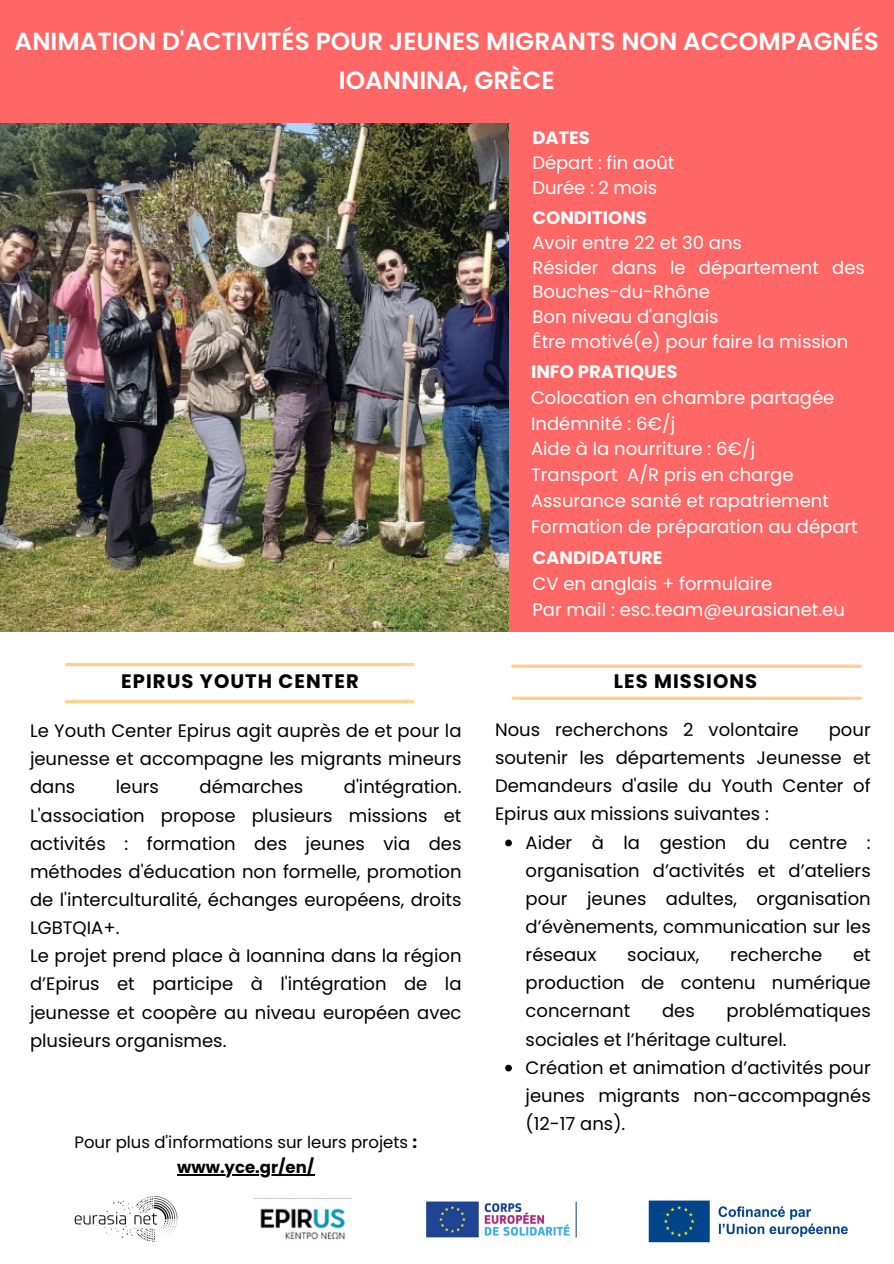
<style>
.page{position:relative;width:894px;height:1264px;background:#fff}
.page>*{position:absolute;margin:0;border:0;box-sizing:border-box;transform-origin:0 0}
.t1{font:600 24.75px/39.3px "Poppins";color:#fff;text-align:center}
.t2{font:700 19.5px "Poppins";letter-spacing:.055em;color:#000}
.t3{font:18px/28.2px "Poppins";color:#000;text-align:justify}
.t4{font:18px/25.8px "Poppins";color:#fff}
.t5{font:16.5px/25.8px "Poppins";color:#000;text-align:center}
.s1{font-weight:700}
</style>
<div class="page">
<div style="left:0;top:0;width:893px;height:631px;background:#f66"></div>
<img style="left:0;top:123px;width:508px;height:508px">
<img style="left:74px;top:1196px;width:104px;height:46px">
<hr style="left:66px;top:700px;width:346px;height:3px;background:#fdd18e">
<hr style="left:67px;top:663px;width:345px;height:3px;background:#fdd18e">
<svg style="left:513px;top:696px;width:347px;height:4px"></svg>
<svg style="left:512px;top:664px;width:347px;height:4px"></svg>
<img style="left:426px;top:1201px;width:151px;height:37px">
<img style="left:254px;top:1198px;width:97px;height:42px">
<svg style="left:505px;top:839px;width:6px;height:7px"></svg>
<svg style="left:505px;top:1064px;width:6px;height:7px"></svg>
<img style="left:648px;top:1200px;width:200px;height:43px">
<hr style="left:177px;top:1174px;width:137px;height:1px;background:#000">
<p class="t1" style="left:15px;top:21px;width:865px">ANIMATION D'ACTIVITÉS POUR JEUNES MIGRANTS NON ACCOMPAGNÉS<br>IOANNINA, GRÈCE</p>
<h3 class="t2" style="left:121px;top:667px;width:239px">EPIRUS YOUTH CENTER</h3>
<p class="t3" style="left:30px;top:716px;width:433px">Le Youth Center Epirus agit auprès de et pour la jeunesse et accompagne les migrants mineurs dans</p>
<p class="t3" style="left:30px;top:773px;width:433px;text-align:left;text-indent:314px">d'intégration.<br>L'association propose plusieurs missions et activités : formation des jeunes via des méthodes d'éducation non formelle, promotion de l'interculturalité, échanges européens, droits LGBTQIA+.<br>Le projet prend place à Ioannina dans la région d’Epirus et participe à l'intégration de la jeunesse et coopère au niveau européen avec plusieurs organismes.</p>
<p class="t3" style="left:116px;top:773px;width:45px">leurs</p>
<p class="t3" style="left:199px;top:773px;width:105px">démarches</p>
<p class="t5" style="left:74px;top:1128px;width:344px">Pour plus d'informations sur leurs projets <span class="s1">: www.yce.gr/en/</span></p>
<h2 class="t4" style="left:532px;top:126px;width:143px;line-height:24.8px"><span class="s1">DATES<br></span>Départ : fin août<br>Durée : 2 mois</h2>
<h2 class="t4" style="left:532px;top:205px;width:334px;line-height:24.8px"><span class="s1">CONDITIONS<br></span>Avoir entre 22 et 30 ans<br>Résider dans le département des<br>Bouches-du-Rhône<br>Bon niveau d'anglais<br>Être motivé(e) pour faire la mission</h2>
<p class="t4" style="left:531px;top:358px;width:328px"><span class="s1">INFO PRATIQUES<br></span>Colocation en chambre partagée<br>Indémnité : 6€/j<br>Aide à la nourriture : 6€/j<br>Transport A/R pris en charge<br>Assurance santé et rapatriement<br>Formation de préparation au départ</p>
<h3 class="t4" style="left:532px;top:545px;width:314px"><span class="s1">CANDIDATURE<br></span>CV en anglais + formulaire<br>Par mail : esc.team@eurasianet.eu</h3>
<p class="t2" style="left:613px;top:667px;width:145px">LES MISSIONS</p>
<p class="t3" style="left:495px;top:715px;width:305px">Nous recherchons 2 volontaire</p>
<p class="t3" style="left:495px;top:715px;width:377px;text-indent:334px">pour soutenir les départements Jeunesse et Demandeurs d'asile du Youth Center of Epirus aux missions suivantes :</p>
<p class="t3" style="left:525px;top:828px;width:346px">Aider à la gestion du centre : organisation d’activités et d’ateliers pour jeunes adultes, organisation d’évènements, communication sur les réseaux</p>
<p class="t3" style="left:627px;top:940px;width:74px">sociaux,</p>
<p class="t3" style="left:730px;top:940px;width:93px">recherche</p>
<p class="t3" style="left:525px;top:940px;width:346px;text-indent:327px">et production de contenu numérique concernant</p>
<p class="t3" style="left:525px;top:997px;width:346px;text-align:left;text-indent:201px">problématiques sociales et l’héritage culturel.<br>Création et animation d’activités pour jeunes migrants non-accompagnés (12-17 ans).</p>
<p class="t3" style="left:661px;top:997px;width:34px">des</p>
</div>
